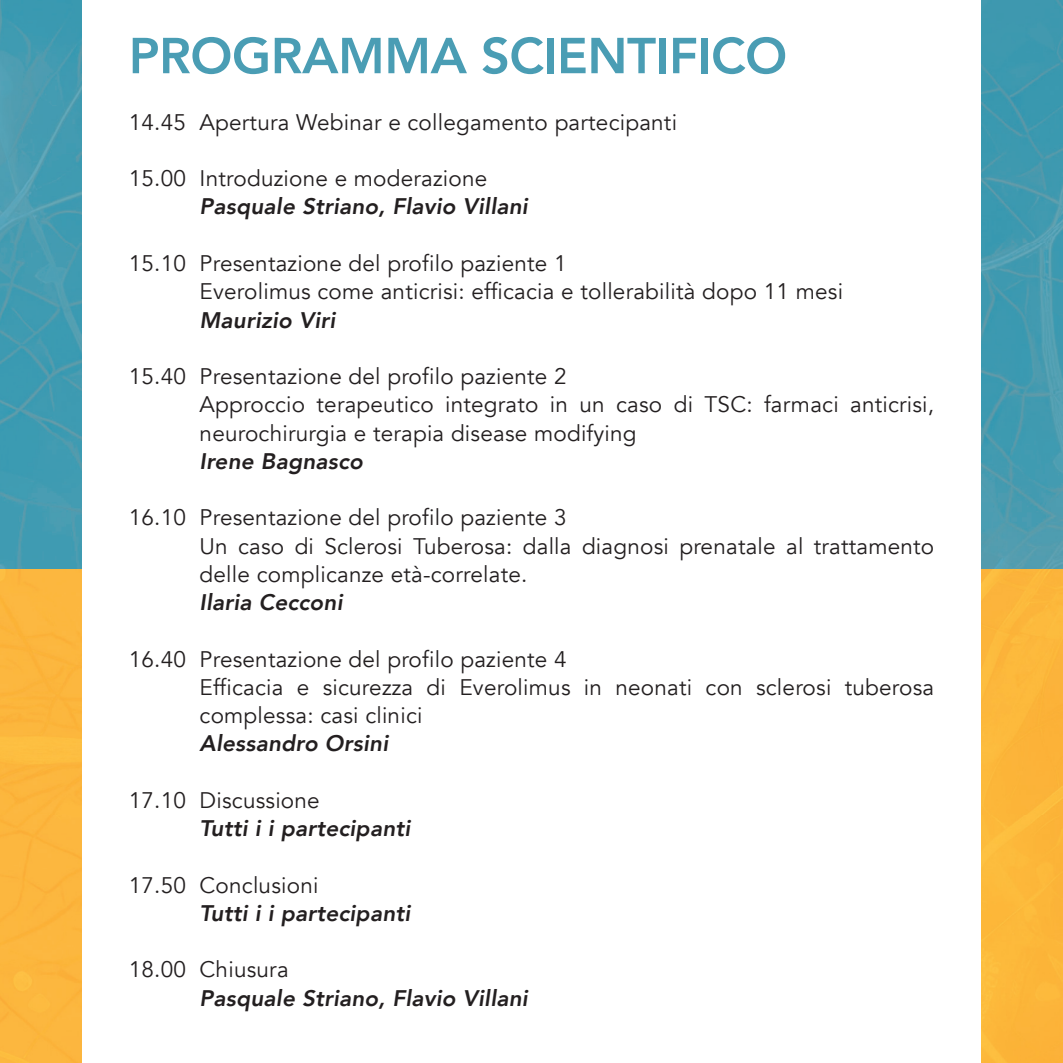
<style>
.page{position:relative;width:1063px;height:1063px;background:#fff}
.page>*{position:absolute;margin:0;border:0;box-sizing:border-box;transform-origin:0 0}
.t1{font:800 50px "Avenir";letter-spacing:-.01em;color:#4a9db4}
.t2{font:22.5px/28.2px "Avenir";letter-spacing:.01em;color:#231f20}
.t3{font:italic 800 22.5px "Avenir";letter-spacing:.01em;color:#231f20}
</style>
<div class="page">
<img style="left:0;top:0;width:1063px;height:1063px">
<div style="left:82px;top:0;width:899px;height:1063px;background:#fff"></div>
<h1 class="t1" style="left:129px;top:17px;width:660px">PROGRAMMA SCIENTIFICO</h1>
<p class="t2" style="left:129px;top:108px;width:550px">14.45 Apertura Webinar e collegamento partecipanti</p>
<p class="t2" style="left:129px;top:165px;width:360px">15.00 Introduzione e moderazione</p>
<p class="t3" style="left:200px;top:193px;width:330px">Pasquale Striano, Flavio Villani</p>
<p class="t2" style="left:200px;top:250px;width:645px;text-indent:-71px">15.10 Presentazione del profilo paziente 1<br>Everolimus come anticrisi: efficacia e tollerabilità dopo 11 mesi</p>
<p class="t3" style="left:200px;top:306px;width:137px">Maurizio Viri</p>
<p class="t2" style="left:200px;top:363px;width:736px;text-indent:-71px">15.40 Presentazione del profilo paziente 2<br>Approccio terapeutico integrato in un caso di TSC: farmaci anticrisi, neurochirurgia e terapia disease modifying</p>
<p class="t3" style="left:200px;top:448px;width:165px">Irene Bagnasco</p>
<p class="t2" style="left:200px;top:504px;width:736px;text-indent:-71px">16.10 Presentazione del profilo paziente 3<br>Un caso di Sclerosi Tuberosa: dalla diagnosi prenatale al trattamento delle complicanze età-correlate.</p>
<p class="t3" style="left:200px;top:589px;width:144px">Ilaria Cecconi</p>
<p class="t2" style="left:200px;top:645px;width:736px;text-indent:-71px">16.40 Presentazione del profilo paziente 4<br>Efficacia e sicurezza di Everolimus in neonati con sclerosi tuberosa complessa: casi clinici</p>
<p class="t3" style="left:200px;top:730px;width:190px">Alessandro Orsini</p>
<p class="t2" style="left:129px;top:786px;width:193px">17.10 Discussione</p>
<p class="t3" style="left:200px;top:815px;width:212px">Tutti i i partecipanti</p>
<p class="t2" style="left:129px;top:871px;width:191px">17.50 Conclusioni</p>
<p class="t3" style="left:200px;top:900px;width:212px">Tutti i i partecipanti</p>
<p class="t2" style="left:129px;top:956px;width:161px">18.00 Chiusura</p>
<p class="t3" style="left:200px;top:984px;width:330px">Pasquale Striano, Flavio Villani</p>
</div>
